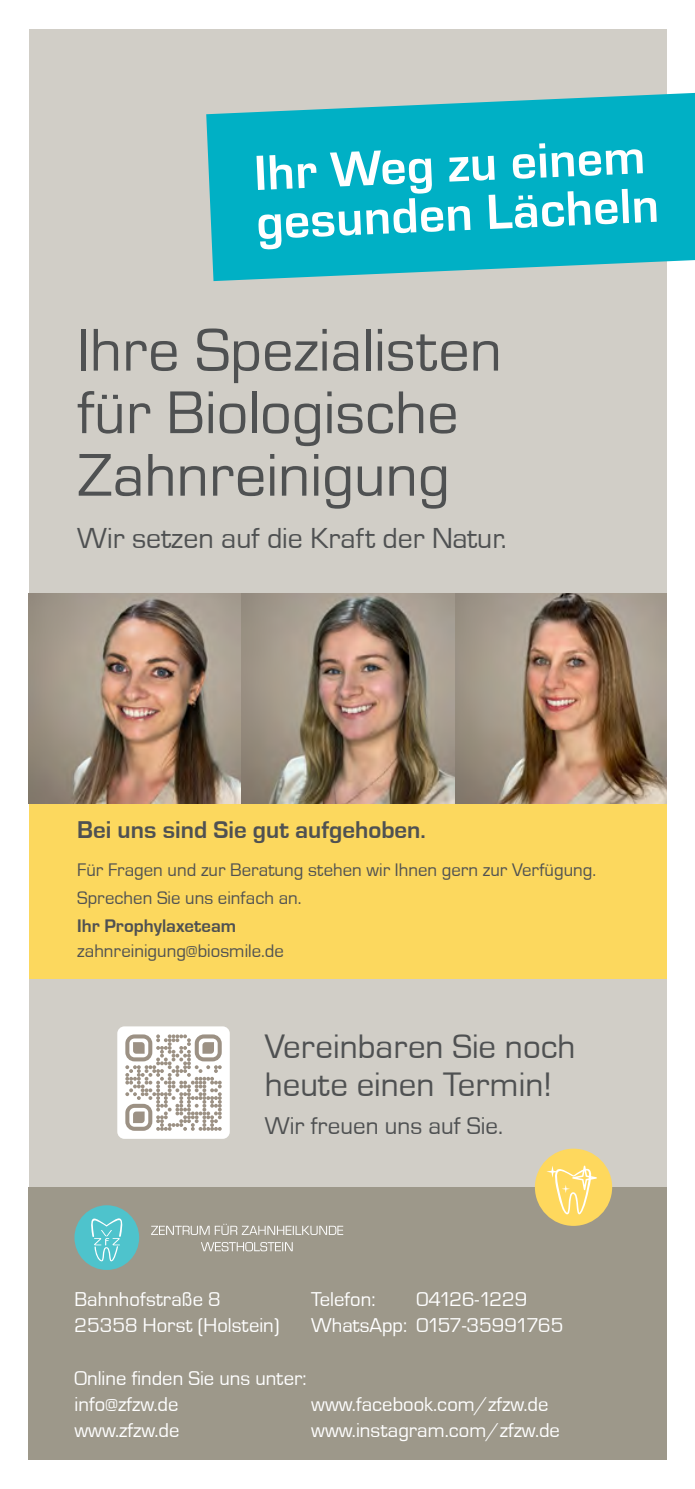
<style>
.page{position:relative;width:695px;height:1489px;background:#fff}
.page>*{position:absolute;margin:0;border:0;box-sizing:border-box;transform-origin:0 0}
.t1{font:62.5px/62.5px "Eurostile T";color:#4f5152}
.t2{font:700 51.25px/49px "Eurostile T";color:#fff}
.t3{font:35px/37.5px "Eurostile T";color:#4f5152}
.t4{font:29.75px "Eurostile T";color:#4f5152}
.t5{font:700 25px "Eurostile T";color:#4f5152}
.t6{font:25px "Eurostile T";color:#4f5152}
.t7{font:20.75px "Eurostile T";color:#fff}
.t8{font:18.75px/28px "Eurostile T";color:#4f5152}
.t9{font:700 18.75px "Eurostile T";color:#4f5152}
</style>
<div class="page">
<div style="left:29px;top:29px;width:637px;height:1424px;background:#d1cec7"></div>
<div style="left:29px;top:803px;width:637px;height:175px;background:#fcd85e"></div>
<svg style="left:206px;top:93px;width:488px;height:188px;fill:#00b0c5"></svg>
<div style="left:28px;top:1187px;width:638px;height:272px;background:#9d988a"></div>
<div style="left:74px;top:1205px;width:65px;height:64px;background:#4ec3cc;border-radius:50%"></div>
<svg style="left:88px;top:1210px;width:38px;height:51px"></svg>
<svg style="left:201px;top:1242px;width:92px;height:9px"></svg>
<svg style="left:151px;top:1223px;width:192px;height:11px"></svg>
<div style="left:117px;top:1026px;width:113px;height:112px;background:#fff;border-radius:7px"></div>
<svg style="left:125px;top:1034px;width:97px;height:96px"></svg>
<div style="left:535px;top:1148px;width:77px;height:77px;background:#fed85d;border-radius:50%"></div>
<svg style="left:547px;top:1165px;width:49px;height:49px"></svg>
<img style="left:454px;top:593px;width:212px;height:210px">
<img style="left:29px;top:593px;width:212px;height:210px">
<img style="left:241px;top:593px;width:213px;height:210px">
<h2 class="t2" style="left:253px;top:148px;width:404px;rotate:-2deg">Ihr Weg zu einem gesunden Lächeln</h2>
<h1 class="t1" style="left:77px;top:320px;width:426px">Ihre Spezialisten für Biologische<br>Zahnreinigung</h1>
<h3 class="t4" style="left:77px;top:521px;width:431px">Wir setzen auf die Kraft der Natur.</h3>
<p class="t5" style="left:77px;top:816px;width:350px">Bei uns sind Sie gut aufgehoben.</p>
<p class="t8" style="left:77px;top:856px;width:520px">Für Fragen und zur Beratung stehen wir Ihnen gern zur Verfügung.<br>Sprechen Sie uns einfach an.</p>
<p class="t9" style="left:77px;top:914px;width:160px">Ihr Prophylaxeteam</p>
<p class="t8" style="left:77px;top:936px;width:208px">zahnreinigung@biosmile.de</p>
<h3 class="t3" style="left:265px;top:1028px;width:312px">Vereinbaren Sie noch heute einen Termin!</h3>
<p class="t6" style="left:265px;top:1111px;width:240px">Wir freuen uns auf Sie.</p>
<p class="t7" style="left:74px;top:1287px;width:148px">Bahnhofstraße 8</p>
<p class="t7" style="left:311px;top:1287px;width:66px">Telefon:</p>
<p class="t7" style="left:416px;top:1287px;width:113px">04126-1229</p>
<p class="t7" style="left:74px;top:1313px;width:207px">25358 Horst (Holstein)</p>
<p class="t7" style="left:311px;top:1313px;width:253px">WhatsApp: 0157-35991765</p>
<p class="t7" style="left:74px;top:1367px;width:233px">Online finden Sie uns unter:</p>
<p class="t7" style="left:74px;top:1393px;width:105px">info@zfzw.de</p>
<p class="t7" style="left:311px;top:1393px;width:239px">www.facebook.com/zfzw.de</p>
<p class="t7" style="left:74px;top:1418px;width:106px">www.zfzw.de</p>
<p class="t7" style="left:311px;top:1418px;width:250px">www.instagram.com/zfzw.de</p>
</div>
